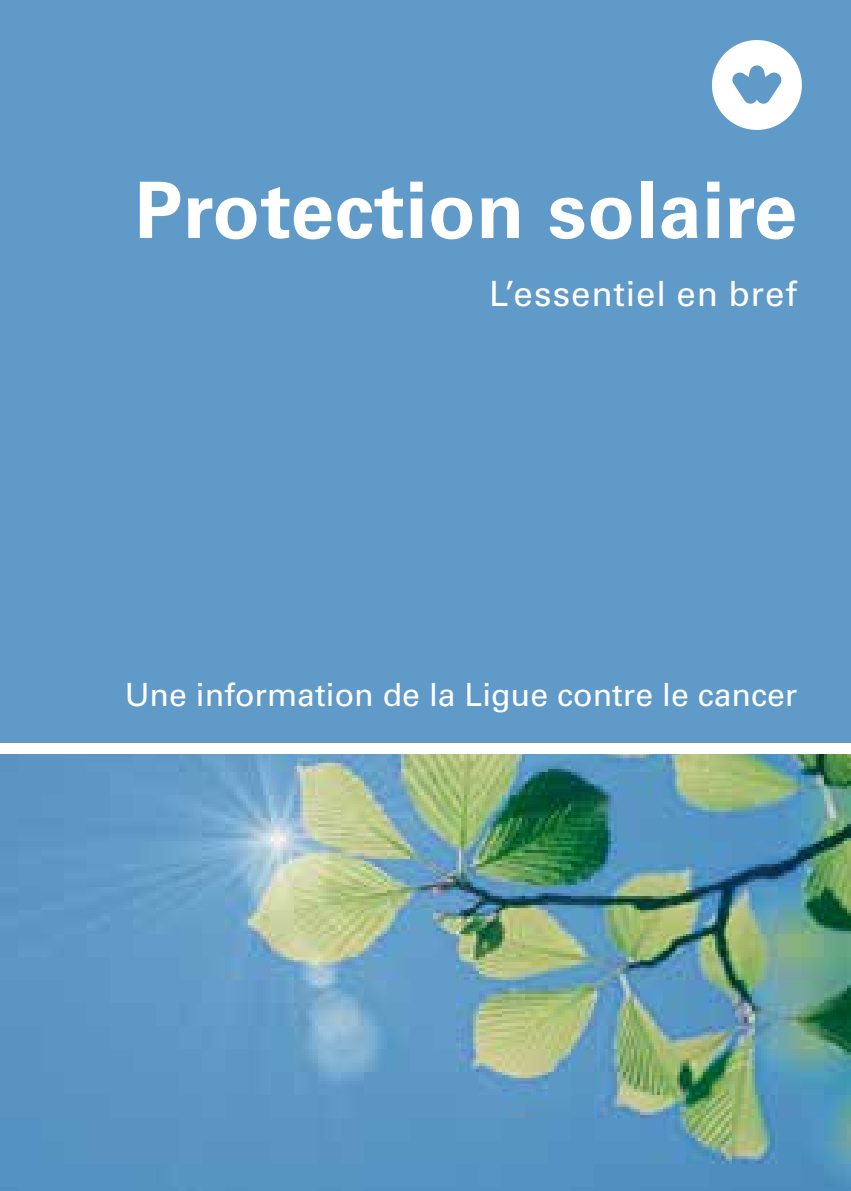
<style>
.page{position:relative;width:851px;height:1191px;background:#fff}
.page>*{position:absolute;margin:0;border:0;box-sizing:border-box;transform-origin:0 0}
.t1{font:700 78px "Univers LT Std";letter-spacing:.01em;color:#fff}
.t2{font:34.8px "Univers LT Std";letter-spacing:.025em;color:#fff}
.t3{font:32px "Univers LT Std";color:#fff}
</style>
<div class="page">
<div style="left:0;top:0;width:850px;height:742px;background:#609ac8"></div>
<svg style="left:712px;top:40px;width:89px;height:90px"></svg>
<img style="left:0;top:754px;width:850px;height:437px">
<h1 class="t1" style="left:135px;top:165px;width:663px">Protection solaire</h1>
<p class="t2" style="left:489px;top:273px;width:309px">L’essentiel en bref</p>
<p class="t3" style="left:125px;top:675px;width:674px">Une information de la Ligue contre le cancer</p>
</div>
